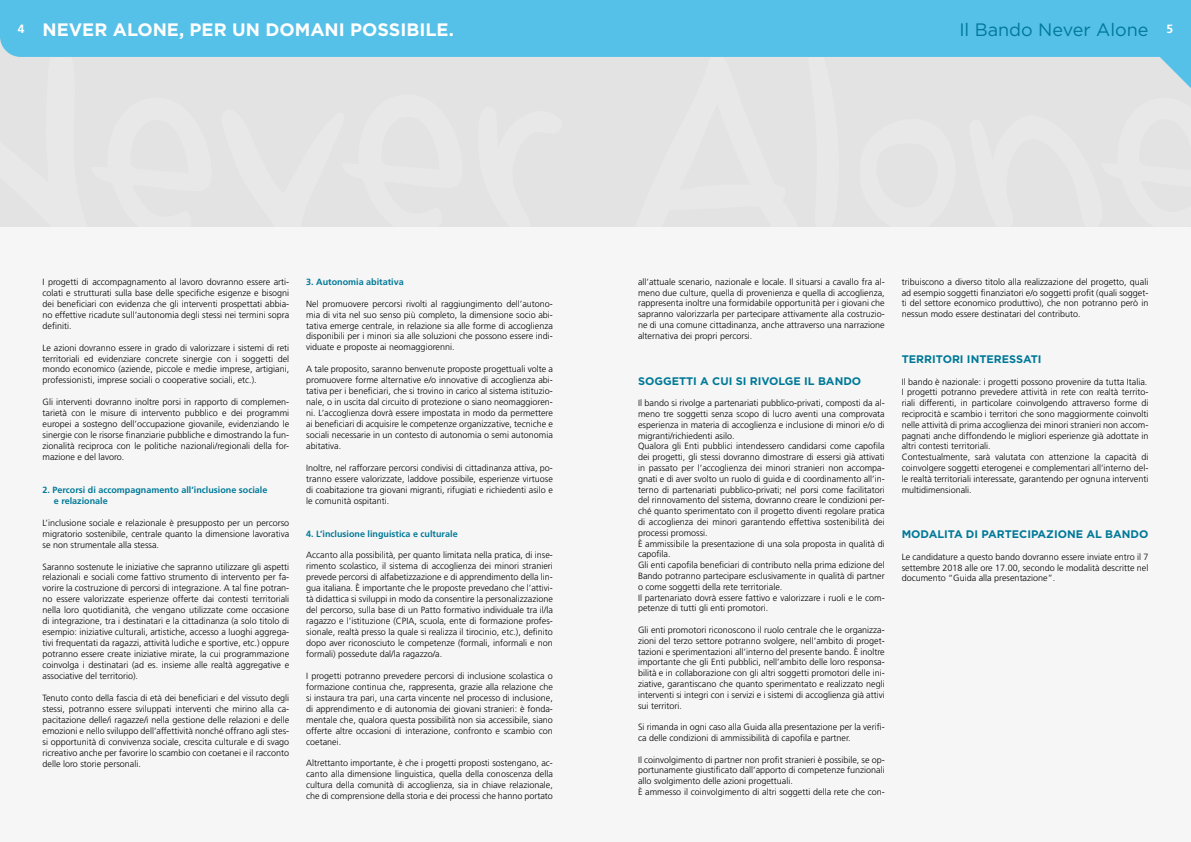
<style>
.page{position:relative;width:1191px;height:842px;background:#f6f6f6}
.page>*{position:absolute;margin:0;border:0;box-sizing:border-box;transform-origin:0 0}
.t1{font:700 18px "Gotham";color:#fff}
.t2{font:18px "Gotham";color:#007998}
.t3{font:700 12px "Frutiger";color:#fff}
.t4{font:700 11px "Gotham";color:#007998}
.t5{font:300 9px/10.9px "Frutiger";color:#000;text-align:justify}
.t6{font:700 9px/10.9px "Frutiger";color:#007998}
</style>
<div class="page">
<div style="left:0;top:0;width:1191px;height:227px;background:#e3e3e3"></div>
<svg style="left:0;top:0;width:1191px;height:88px;fill:#55c1e9"></svg>
<h2 class="t3" style="left:18px;top:22px;width:8px">4</h2>
<h1 class="t2" style="left:959px;top:20px;width:215px">Il Bando Never Alone <sup>5</sup></h1>
<h1 class="t1" style="left:43px;top:19px;width:413px">NEVER ALONE, PER UN DOMANI POSSIBILE.</h1>
<p class="t5" style="left:43px;top:276px;width:248px">I progetti di accompagnamento al lavoro dovranno essere arti&shy;colati e strutturati sulla base delle specifiche esigenze e bisogni dei beneficiari con evidenza che gli interventi prospettati abbia&shy;no effettive ricadute sull’autonomia degli stessi nei termini sopra definiti.</p>
<p class="t5" style="left:43px;top:342px;width:248px">Le azioni dovranno essere in grado di valorizzare i sistemi di reti territoriali ed evidenziare concrete sinergie con i soggetti del mondo economico (aziende, piccole e medie imprese, artigiani, professionisti, imprese sociali o cooperative sociali, etc.).</p>
<p class="t5" style="left:43px;top:397px;width:248px">Gli interventi dovranno inoltre porsi in rapporto di complemen&shy;tarietà con le misure di intervento pubblico e dei programmi europei a sostegno dell’occupazione giovanile, evidenziando le sinergie con le risorse finanziarie pubbliche e dimostrando la fun&shy;zionalità reciproca con le politiche nazionali/regionali della for&shy;mazione e del lavoro.</p>
<p class="t6" style="left:54px;top:484px;width:215px;text-indent:-11px">2. Percorsi di accompagnamento all’inclusione sociale e relazionale</p>
<p class="t5" style="left:43px;top:517px;width:248px">L’inclusione sociale e relazionale è presupposto per un percorso migratorio sostenibile, centrale quanto la dimensione lavorativa se non strumentale alla stessa.</p>
<p class="t5" style="left:43px;top:561px;width:248px">Saranno sostenute le iniziative che sapranno utilizzare gli aspetti relazionali e sociali come fattivo strumento di intervento per fa&shy;vorire la costruzione di percorsi di integrazione. A tal fine potran&shy;no essere valorizzate esperienze offerte dai contesti territoriali nella loro quotidianità, che vengano utilizzate come occasione di integrazione, tra i destinatari e la cittadinanza (a solo titolo di esempio: iniziative culturali, artistiche, accesso a luoghi aggrega&shy;tivi frequentati da ragazzi, attività ludiche e sportive, etc.) oppure potranno essere create iniziative mirate, la cui programmazione coinvolga i destinatari (ad es. insieme alle realtà aggregative e associative del territorio).</p>
<p class="t5" style="left:43px;top:692px;width:248px">Tenuto conto della fascia di età dei beneficiari e del vissuto degli stessi, potranno essere sviluppati interventi che mirino alla ca&shy;pacitazione delle/i ragazze/i nella gestione delle relazioni e delle emozioni e nello sviluppo dell’affettività nonché offrano agli stes&shy;si opportunità di convivenza sociale, crescita culturale e di svago ricreativo anche per favorire lo scambio con coetanei e il racconto delle loro storie personali.</p>
<p class="t6" style="left:306px;top:276px;width:99px">3. Autonomia abitativa</p>
<p class="t5" style="left:306px;top:298px;width:248px">Nel promuovere percorsi rivolti al raggiungimento dell’autono&shy;mia di vita nel suo senso più completo, la dimensione socio abi&shy;tativa emerge centrale, in relazione sia alle forme di accoglienza disponibili per i minori sia alle soluzioni che possono essere indi&shy;viduate e proposte ai neomaggiorenni.</p>
<p class="t5" style="left:306px;top:364px;width:248px">A tale proposito, saranno benvenute proposte progettuali volte a promuovere forme alternative e/o innovative di accoglienza abi&shy;tativa per i beneficiari, che si trovino in carico al sistema istituzio&shy;nale, o in uscita dal circuito di protezione o siano neomaggioren&shy;ni. L’accoglienza dovrà essere impostata in modo da permettere ai beneficiari di acquisire le competenze organizzative, tecniche e sociali necessarie in un contesto di autonomia o semi autonomia abitativa.</p>
<p class="t5" style="left:306px;top:462px;width:248px">Inoltre, nel rafforzare percorsi condivisi di cittadinanza attiva, po&shy;tranno essere valorizzate, laddove possibile, esperienze virtuose di coabitazione tra giovani migranti, rifugiati e richiedenti asilo e le comunità ospitanti.</p>
<p class="t6" style="left:306px;top:528px;width:153px">4. L’inclusione linguistica e culturale</p>
<p class="t5" style="left:306px;top:550px;width:248px">Accanto alla possibilità, per quanto limitata nella pratica, di inse&shy;rimento scolastico, il sistema di accoglienza dei minori stranieri prevede percorsi di alfabetizzazione e di apprendimento della lin&shy;gua italiana. È importante che le proposte prevedano che l’attivi&shy;tà didattica si sviluppi in modo da consentire la personalizzazione del percorso, sulla base di un Patto formativo individuale tra il/la ragazzo e l’istituzione (CPIA, scuola, ente di formazione profes&shy;sionale, realtà presso la quale si realizza il tirocinio, etc.), definito dopo aver riconosciuto le competenze (formali, informali e non formali) possedute dal/la ragazzo/a.</p>
<p class="t5" style="left:306px;top:670px;width:248px">I progetti potranno prevedere percorsi di inclusione scolastica o formazione continua che, rappresenta, grazie alla relazione che si instaura tra pari, una carta vincente nel processo di inclusione, di apprendimento e di autonomia dei giovani stranieri: è fonda&shy;mentale che, qualora questa possibilità non sia accessibile, siano offerte altre occasioni di interazione, confronto e scambio con coetanei.</p>
<p class="t5" style="left:306px;top:758px;width:248px">Altrettanto importante, è che i progetti proposti sostengano, ac&shy;canto alla dimensione linguistica, quella della conoscenza della cultura della comunità di accoglienza, sia in chiave relazionale, che di comprensione della storia e dei processi che hanno portato</p>
<p class="t5" style="left:638px;top:276px;width:248px">all’attuale scenario, nazionale e locale. Il situarsi a cavallo fra al&shy;meno due culture, quella di provenienza e quella di accoglienza, rappresenta inoltre una formidabile opportunità per i giovani che sapranno valorizzarla per partecipare attivamente alla costruzio&shy;ne di una comune cittadinanza, anche attraverso una narrazione alternativa dei propri percorsi.</p>
<p class="t4" style="left:638px;top:374px;width:225px">SOGGETTI A CUI SI RIVOLGE IL BANDO</p>
<p class="t5" style="left:638px;top:398px;width:248px;text-align:left">Il bando si rivolge a partenariati pubblico-privati, composti da al&shy;meno tre soggetti senza scopo di lucro aventi una comprovata esperienza in materia di accoglienza e inclusione di minori e/o di migranti/richiedenti asilo.<br>Qualora gli Enti pubblici intendessero candidarsi come capofila dei progetti, gli stessi dovranno dimostrare di essersi già attivati in passato per l’accoglienza dei minori stranieri non accompa&shy;gnati e di aver svolto un ruolo di guida e di coordinamento all’in&shy;terno di partenariati pubblico-privati; nel porsi come facilitatori del rinnovamento del sistema, dovranno creare le condizioni per&shy;ché quanto sperimentato con il progetto diventi regolare pratica di accoglienza dei minori garantendo effettiva sostenibilità dei processi promossi.<br>È ammissibile la presentazione di una sola proposta in qualità di capofila.<br>Gli enti capofila beneficiari di contributo nella prima edizione del Bando potranno partecipare esclusivamente in qualità di partner o come soggetti della rete territoriale.<br>Il partenariato dovrà essere fattivo e valorizzare i ruoli e le com&shy;petenze di tutti gli enti promotori.</p>
<p class="t5" style="left:638px;top:624px;width:248px">Gli enti promotori riconoscono il ruolo centrale che le organizza&shy;zioni del terzo settore potranno svolgere, nell’ambito di proget&shy;tazioni e sperimentazioni all’interno del presente bando. È inoltre importante che gli Enti pubblici, nell’ambito delle loro responsa&shy;bilità e in collaborazione con gli altri soggetti promotori delle ini&shy;ziative, garantiscano che quanto sperimentato e realizzato negli interventi si integri con i servizi e i sistemi di accoglienza già attivi sui territori.</p>
<p class="t5" style="left:638px;top:722px;width:248px">Si rimanda in ogni caso alla Guida alla presentazione per la verifi&shy;ca delle condizioni di ammissibilità di capofila e partner.</p>
<p class="t5" style="left:638px;top:754px;width:248px;text-align:left">Il coinvolgimento di partner non profit stranieri è possibile, se op&shy;portunamente giustificato dall’apporto di competenze funzionali allo svolgimento delle azioni progettuali.<br>È ammesso il coinvolgimento di altri soggetti della rete che con-</p>
<p class="t5" style="left:901px;top:276px;width:248px">tribuiscono a diverso titolo alla realizzazione del progetto, quali ad esempio soggetti finanziatori e/o soggetti profit (quali sogget&shy;ti del settore economico produttivo), che non potranno però in nessun modo essere destinatari del contributo.</p>
<p class="t4" style="left:901px;top:353px;width:141px">TERRITORI INTERESSATI</p>
<p class="t5" style="left:901px;top:376px;width:248px;text-align:left">Il bando è nazionale: i progetti possono provenire da tutta Italia.<br>I progetti potranno prevedere attività in rete con realtà territo&shy;riali differenti, in particolare coinvolgendo attraverso forme di reciprocità e scambio i territori che sono maggiormente coinvolti nelle attività di prima accoglienza dei minori stranieri non accom&shy;pagnati anche diffondendo le migliori esperienze già adottate in altri contesti territoriali.<br>Contestualmente, sarà valutata con attenzione la capacità di coinvolgere soggetti eterogenei e complementari all’interno del&shy;le realtà territoriali interessate, garantendo per ognuna interventi multidimensionali.</p>
<p class="t4" style="left:901px;top:528px;width:248px">MODALITA DI PARTECIPAZIONE AL BANDO</p>
<p class="t5" style="left:901px;top:551px;width:248px">Le candidature a questo bando dovranno essere inviate entro il 7 settembre 2018 alle ore 17.00, secondo le modalità descritte nel documento “Guida alla presentazione”.</p>
</div>
